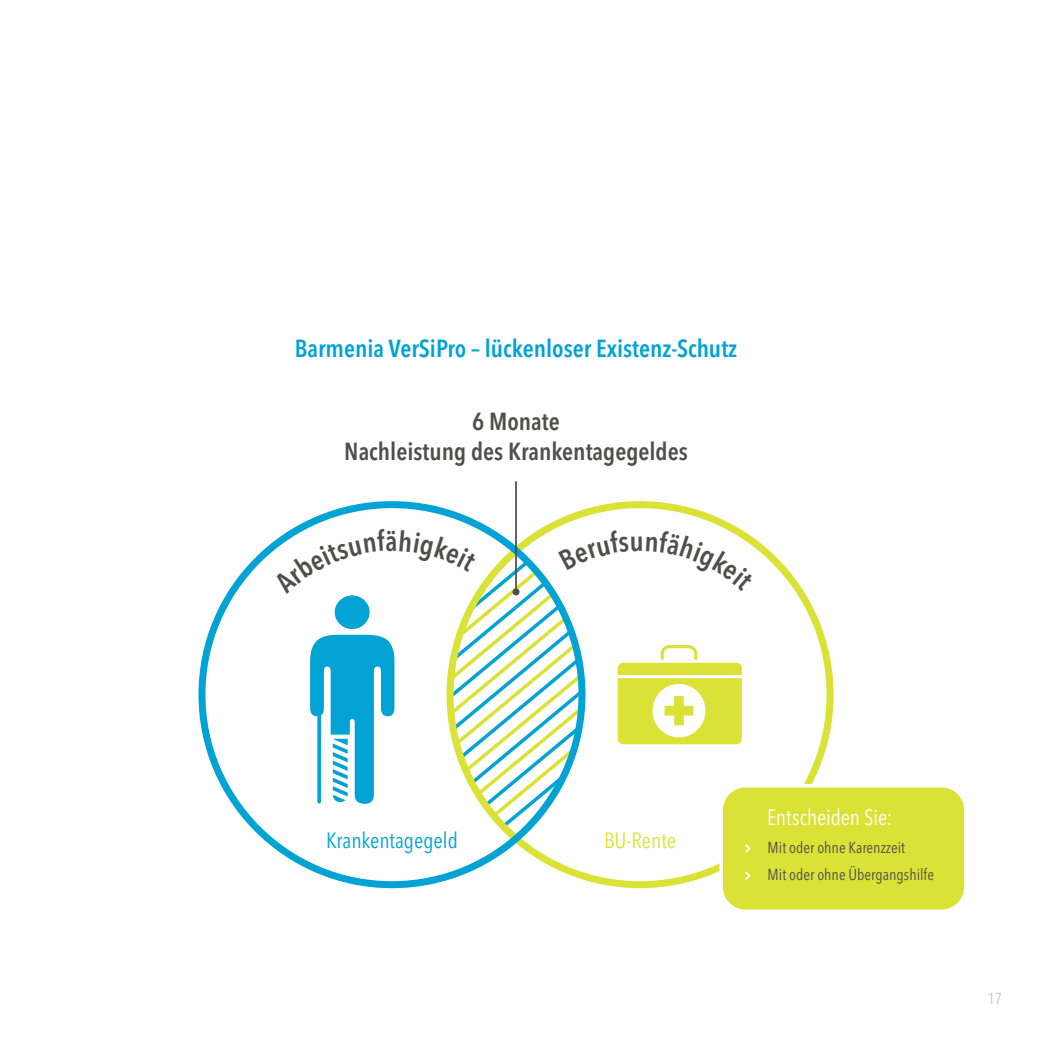
<style>
.page{position:relative;width:1042px;height:1042px;background:#fff}
.page>*{position:absolute;margin:0;border:0;box-sizing:border-box;transform-origin:0 0}
.t1{font:600 condensed 24.5px "Avenir Next LT Pro";color:#00a3d4}
.t2{font:600 condensed 24.5px/29.8px "Avenir Next LT Pro";color:#4e4e4d;text-align:center}
.t3{font:condensed 21.88px "Avenir Next LT Pro";color:#00a3d4}
.t4{font:condensed 21.88px "Avenir Next LT Pro";letter-spacing:-.01em;color:#fff}
.t5{font:condensed 21.88px "Avenir Next LT Pro";color:#dae235}
.t6{font:condensed 15.75px/27.3px "Avenir Next LT Pro";color:#4e4e4d}
.t7{font:condensed 15.75px "Avenir Next LT Pro";color:#c5c5c5}
</style>
<div class="page">
<div style="left:721px;top:786px;width:245px;height:125px;background:#dae235;border-radius:24px"></div>
<svg style="left:745px;top:844px;width:5px;height:8px"></svg>
<svg style="left:745px;top:871px;width:5px;height:9px"></svg>
<div style="left:719px;top:784px;width:248px;height:129px;border:4px solid #fff;border-radius:24px"></div>
<hr style="left:515px;top:481px;width:2px;height:111px;background:#4e4e4d">
<svg style="left:273px;top:529px;width:481px;height:309px"></svg>
<h1 class="t1" style="left:295px;top:333px;width:444px">Barmenia VerSiPro – lückenloser Existenz-Schutz</h1>
<h1 class="t2" style="left:344px;top:407px;width:345px">6 Monate<br>Nachleistung des Krankentagegeldes</h1>
<h2 class="t3" style="left:326px;top:827px;width:133px">Krankentagegeld</h2>
<h2 class="t5" style="left:604px;top:827px;width:74px">BU-Rente</h2>
<h2 class="t4" style="left:767px;top:804px;width:127px">Entscheiden Sie:</h2>
<p class="t6" style="left:767px;top:833px;width:168px">Mit oder ohne Karenzzeit<br>Mit oder ohne Übergangshilfe</p>
<p class="t7" style="left:987px;top:989px;width:16px">17</p>
</div>
